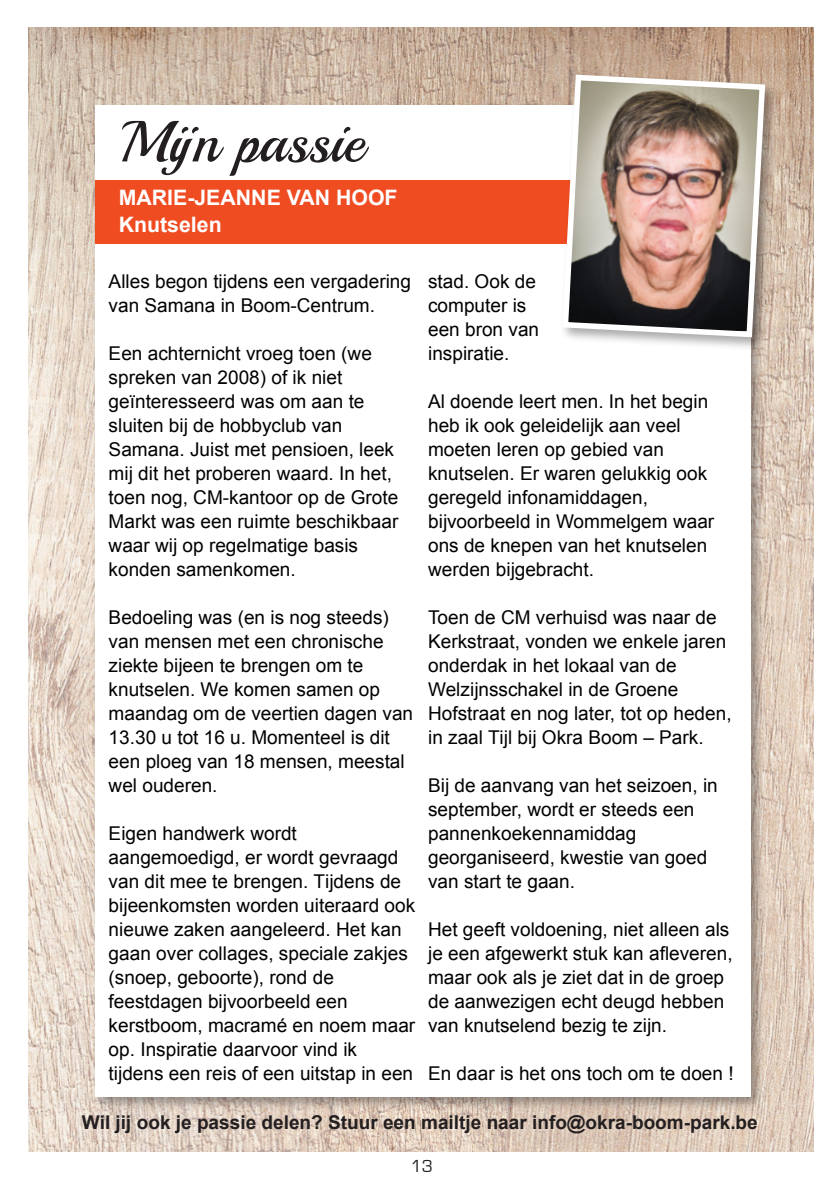
<style>
.page{position:relative;width:840px;height:1191px;background:#fff}
.page>*{position:absolute;margin:0;border:0;box-sizing:border-box;transform-origin:0 0}
.t1{font:58px "Playball";color:#231f20}
.t2{font:700 21.2px/26.8px "Arial";color:#fff}
.t3{font:19px/24px "Arial";color:#000}
.t4{font:700 19px "Arial";color:#231f20}
.t5{font:18px "Eurostile";color:#231f20}
</style>
<div class="page">
<img style="left:28px;top:28px;width:784px;height:1123px">
<img style="left:92px;top:102px;width:672px;height:1009px">
<div style="left:95px;top:105px;width:655px;height:991px;background:#fff"></div>
<div style="left:95px;top:180px;width:643px;height:64px;background:#f04c22"></div>
<img style="left:613px;top:72px;width:167px;height:280px">
<img style="left:559px;top:72px;width:208px;height:268px">
<h1 class="t1" style="left:120px;top:106px;width:245px">Mĳn passie</h1>
<p class="t2" style="left:119px;top:186px;width:280px">MARIE-JEANNE VAN HOOF<br>Knutselen</p>
<p class="t3" style="left:109px;top:271px;width:304px">Alles begon tĳdens een vergadering van Samana in Boom-Centrum.</p>
<p class="t3" style="left:109px;top:343px;width:291px">Een achternicht vroeg toen (we spreken van 2008) of ik niet geïnteresseerd was om aan te sluiten bĳ de hobbyclub van<br>Samana. Juist met pensioen, leek mĳ dit het proberen waard. In het, toen nog, CM-kantoor op de Grote<br>Markt was een ruimte beschikbaar waar wĳ op regelmatige basis konden samenkomen.</p>
<p class="t3" style="left:109px;top:607px;width:306px">Bedoeling was (en is nog steeds) van mensen met een chronische ziekte bĳeen te brengen om te knutselen. We komen samen op maandag om de veertien dagen van<br>13.30 u tot 16 u. Momenteel is dit een ploeg van 18 mensen, meestal wel ouderen.</p>
<p class="t3" style="left:109px;top:823px;width:308px">Eigen handwerk wordt aangemoedigd, er wordt gevraagd van dit mee te brengen. Tĳdens de bĳeenkomsten worden uiteraard ook nieuwe zaken aangeleerd. Het kan gaan over collages, speciale zakjes (snoep, geboorte), rond de feestdagen bĳvoorbeeld een kerstboom, macramé en noem maar op. Inspiratie daarvoor vind ik tĳdens een reis of een uitstap in een</p>
<p class="t3" style="left:428px;top:271px;width:112px">stad. Ook de computer is een bron van inspiratie.</p>
<p class="t3" style="left:428px;top:391px;width:287px">Al doende leert men. In het begin heb ik ook geleidelĳk aan veel moeten leren op gebied van knutselen. Er waren gelukkig ook geregeld infonamiddagen, bĳvoorbeeld in Wommelgem waar ons de knepen van het knutselen werden bĳgebracht.</p>
<p class="t3" style="left:428px;top:607px;width:305px">Toen de CM verhuisd was naar de<br>Kerkstraat, vonden we enkele jaren onderdak in het lokaal van de<br>Welzĳnsschakel in de Groene<br>Hofstraat en nog later, tot op heden, in zaal Tĳl bĳ Okra Boom – Park.</p>
<p class="t3" style="left:428px;top:775px;width:291px">Bĳ de aanvang van het seizoen, in september, wordt er steeds een pannenkoekennamiddag georganiseerd, kwestie van goed van start te gaan.</p>
<p class="t3" style="left:428px;top:919px;width:306px">Het geeft voldoening, niet alleen als je een afgewerkt stuk kan afleveren, maar ook als je ziet dat in de groep de aanwezigen echt deugd hebben van knutselend bezig te zĳn.</p>
<p class="t3" style="left:428px;top:1063px;width:307px">En daar is het ons toch om te doen !</p>
<p class="t4" style="left:82px;top:1114px;width:677px">Wil jĳ ook je passie delen? Stuur een mailtje naar info@okra-boom-park.be</p>
<p class="t5" style="left:410px;top:1160px;width:24px">13</p>
</div>
